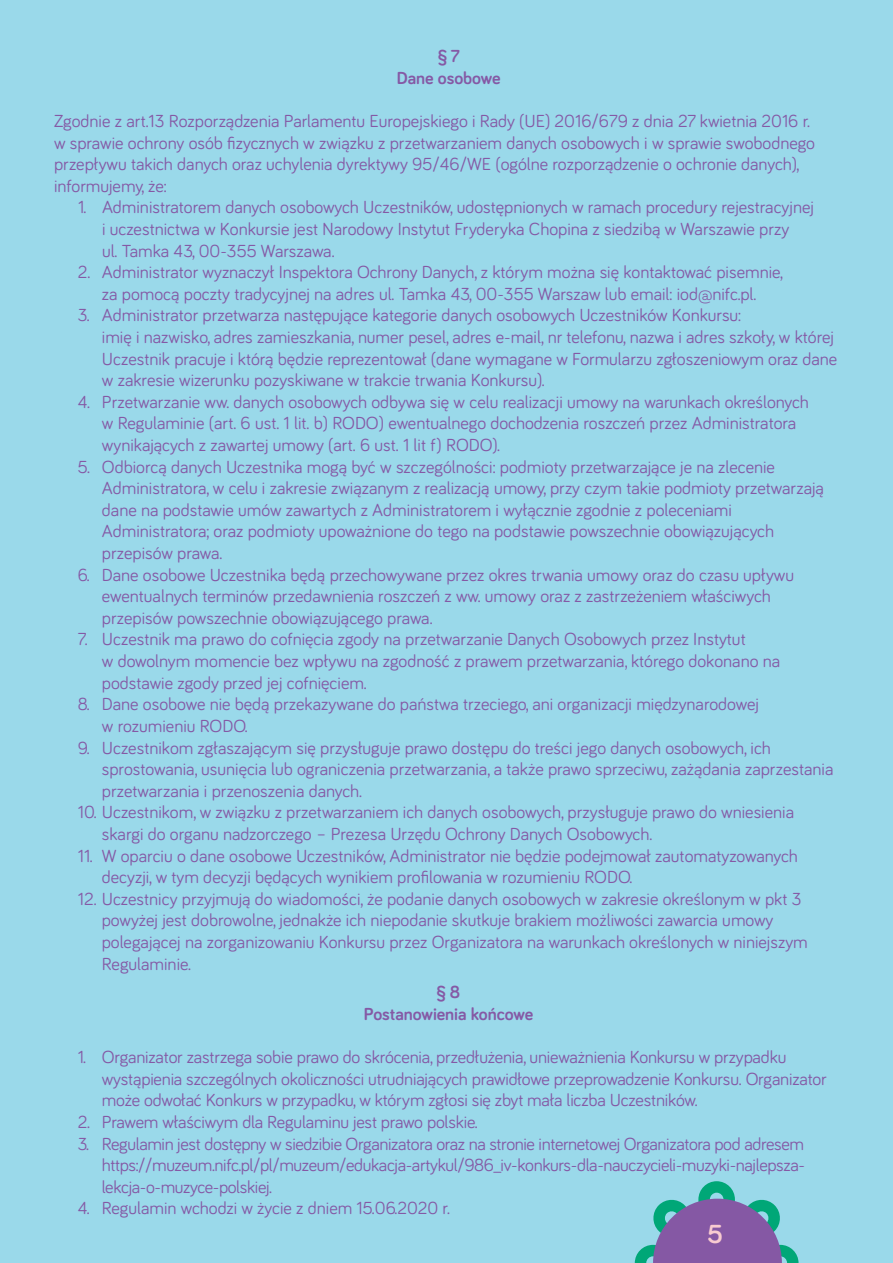
<style>
.page{position:relative;width:893px;height:1263px;background:#9ad9ea}
.page>*{position:absolute;margin:0;border:0;box-sizing:border-box;transform-origin:0 0}
.t1{font:700 27px "Bariol";color:#f8cbd0}
.t2{font:18px/21.6px "Bariol";color:#8559a5}
.t3{font:700 18px/21.6px "Bariol";color:#8559a5;text-align:center}
</style>
<div class="page">
<svg style="left:635px;top:1181px;width:163px;height:82px"></svg>
<p class="t3" style="left:397px;top:45px;width:105px">§ 7<br>Dane osobowe</p>
<p class="t2" style="left:54px;top:109px;width:763px">Zgodnie z art.13 Rozporządzenia Parlamentu Europejskiego i Rady (UE) 2016/679 z dnia 27 kwietnia 2016 r. w sprawie ochrony osób fizycznych w związku z przetwarzaniem danych osobowych i w sprawie swobodnego przepływu takich danych oraz uchylenia dyrektywy 95/46/WE (ogólne rozporządzenie o ochronie danych), informujemy, że:</p>
<p class="t2" style="left:102px;top:196px;width:713px;text-indent:-24px">1. Administratorem danych osobowych Uczestników, udostępnionych w ramach procedury rejestracyjnej i uczestnictwa w Konkursie jest Narodowy Instytut Fryderyka Chopina z siedzibą w Warszawie przy<br>ul. Tamka 43, 00-355 Warszawa.</p>
<p class="t2" style="left:78px;top:260px;width:707px;text-align:center">2. Administrator wyznaczył Inspektora Ochrony Danych, z którym można się kontaktować pisemnie, za pomocą poczty tradycyjnej na adres ul. Tamka 43, 00-355 Warszaw lub email: iod@nifc.pl.</p>
<p class="t2" style="left:102px;top:304px;width:737px;text-indent:-24px">3. Administrator przetwarza następujące kategorie danych osobowych Uczestników Konkursu:<br>imię i nazwisko, adres zamieszkania, numer pesel, adres e-mail, nr telefonu, nazwa i adres szkoły, w której Uczestnik pracuje i którą będzie reprezentował (dane wymagane w Formularzu zgłoszeniowym oraz dane w zakresie wizerunku pozyskiwane w trakcie trwania Konkursu).</p>
<p class="t2" style="left:102px;top:390px;width:708px;text-indent:-24px">4. Przetwarzanie ww. danych osobowych odbywa się w celu realizacji umowy na warunkach określonych w Regulaminie (art. 6 ust. 1 lit. b) RODO) ewentualnego dochodzenia roszczeń przez Administratora wynikających z zawartej umowy (art. 6 ust. 1 lit f) RODO).</p>
<p class="t2" style="left:102px;top:455px;width:724px;text-indent:-24px">5. Odbiorcą danych Uczestnika mogą być w szczególności: podmioty przetwarzające je na zlecenie Administratora, w celu i zakresie związanym z realizacją umowy, przy czym takie podmioty przetwarzają dane na podstawie umów zawartych z Administratorem i wyłącznie zgodnie z poleceniami Administratora; oraz podmioty upoważnione do tego na podstawie powszechnie obowiązujących przepisów prawa.</p>
<p class="t2" style="left:102px;top:563px;width:694px;text-indent:-24px">6. Dane osobowe Uczestnika będą przechowywane przez okres trwania umowy oraz do czasu upływu ewentualnych terminów przedawnienia roszczeń z ww. umowy oraz z zastrzeżeniem właściwych przepisów powszechnie obowiązującego prawa.</p>
<p class="t2" style="left:102px;top:628px;width:680px;text-indent:-24px">7. Uczestnik ma prawo do cofnięcia zgody na przetwarzanie Danych Osobowych przez Instytut<br>w dowolnym momencie bez wpływu na zgodność z prawem przetwarzania, którego dokonano na podstawie zgody przed jej cofnięciem.</p>
<p class="t2" style="left:102px;top:692px;width:659px;text-indent:-24px">8. Dane osobowe nie będą przekazywane do państwa trzeciego, ani organizacji międzynarodowej w rozumieniu RODO.</p>
<p class="t2" style="left:102px;top:736px;width:733px;text-indent:-24px">9. Uczestnikom zgłaszającym się przysługuje prawo dostępu do treści jego danych osobowych, ich sprostowania, usunięcia lub ograniczenia przetwarzania, a także prawo sprzeciwu, zażądania zaprzestania przetwarzania i przenoszenia danych.</p>
<p class="t2" style="left:102px;top:800px;width:694px;text-indent:-24px">10. Uczestnikom, w związku z przetwarzaniem ich danych osobowych, przysługuje prawo do wniesienia skargi do organu nadzorczego – Prezesa Urzędu Ochrony Danych Osobowych.</p>
<p class="t2" style="left:102px;top:844px;width:698px;text-indent:-24px">11. W oparciu o dane osobowe Uczestników, Administrator nie będzie podejmował zautomatyzowanych decyzji, w tym decyzji będących wynikiem profilowania w rozumieniu RODO.</p>
<p class="t2" style="left:102px;top:887px;width:707px;text-indent:-24px">12. Uczestnicy przyjmują do wiadomości, że podanie danych osobowych w zakresie określonym w pkt 3 powyżej jest dobrowolne, jednakże ich niepodanie skutkuje brakiem możliwości zawarcia umowy polegającej na zorganizowaniu Konkursu przez Organizatora na warunkach określonych w niniejszym Regulaminie.</p>
<p class="t3" style="left:364px;top:981px;width:171px">§ 8<br>Postanowienia końcowe</p>
<p class="t2" style="left:102px;top:1045px;width:726px;text-indent:-24px">1. Organizator zastrzega sobie prawo do skrócenia, przedłużenia, unieważnienia Konkursu w przypadku wystąpienia szczególnych okoliczności utrudniających prawidłowe przeprowadzenie Konkursu. Organizator może odwołać Konkurs w przypadku, w którym zgłosi się zbyt mała liczba Uczestników.</p>
<p class="t2" style="left:78px;top:1110px;width:401px">2. Prawem właściwym dla Regulaminu jest prawo polskie.</p>
<p class="t2" style="left:102px;top:1132px;width:705px;text-align:justify;text-indent:-24px">3. Regulamin jest dostępny w siedzibie Organizatora oraz na stronie internetowej Organizatora pod adresem https://muzeum.nifc.pl/pl/muzeum/edukacja-artykul/986_iv-konkurs-dla-nauczycieli-muzyki-najlepsza&shy;lekcja-o-muzyce-polskiej.</p>
<p class="t2" style="left:78px;top:1196px;width:374px">4. Regulamin wchodzi w życie z dniem 15.06.2020 r.</p>
<h1 class="t1" style="left:707px;top:1215px;width:18px">5</h1>
</div>
